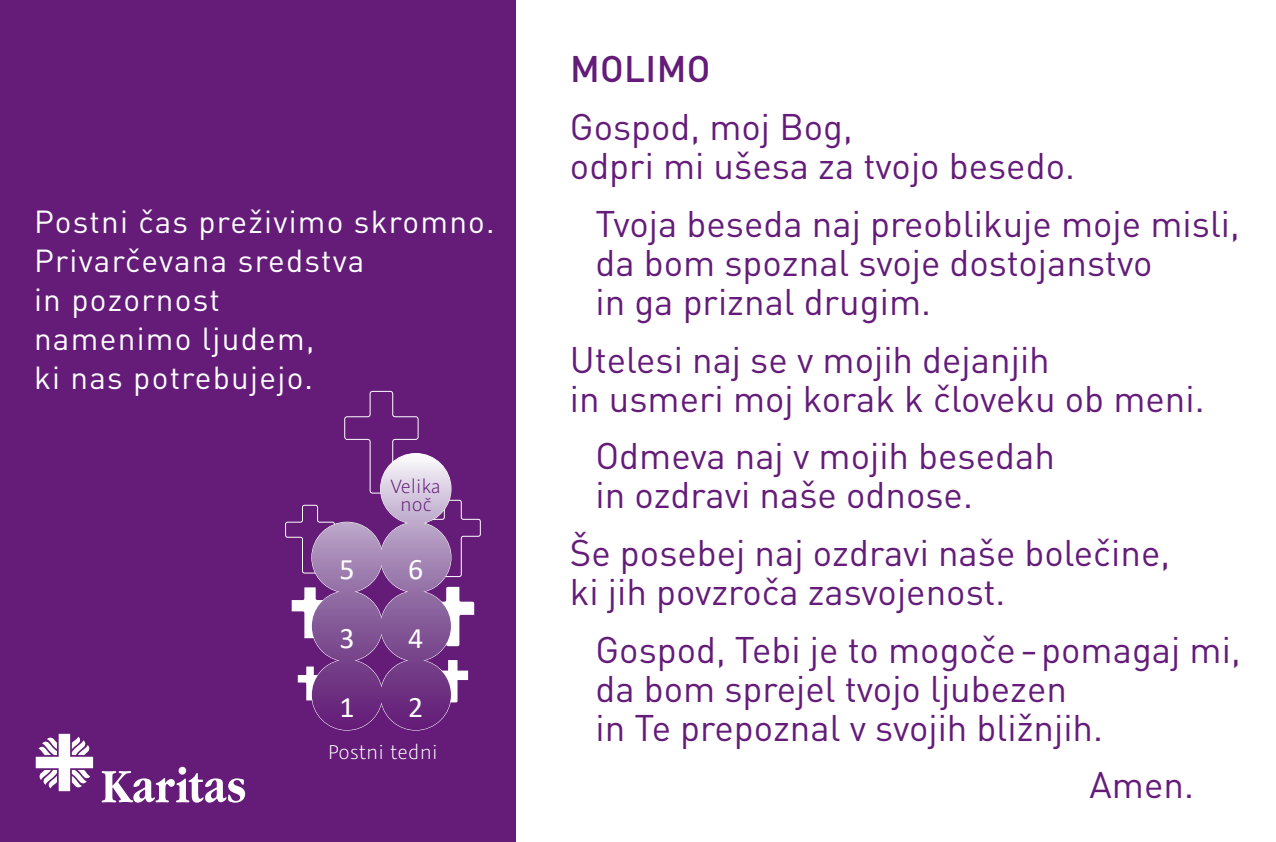
<style>
.page{position:relative;width:1276px;height:842px;background:#fff}
.page>*{position:absolute;margin:0;border:0;box-sizing:border-box;transform-origin:0 0}
._2019_molitev{font:36.6px/39px "DIN Pro";color:#641c78}
._2019_molitev-2{font:500 36.6px "DIN Pro";letter-spacing:.01em;color:#641c78}
._2019_Post{font:31.5px/39px "DIN Pro";letter-spacing:.04em;color:#fff}
.Cifra{font:29.7px "Calibri";color:#fff}
.Cifra-2{font:300 22.5px "AG Graublau Sans";letter-spacing:.01em;color:#fff}
.Cifra-3{font:300 21.6px/18px "AG Graublau Sans";color:#641c78;text-align:center}
</style>
<div class="page">
<div style="left:0;top:0;width:515px;height:842px;background:#641c78"></div>
<svg style="left:36px;top:734px;width:57px;height:57px"></svg>
<svg style="left:102px;top:767px;width:143px;height:36px"></svg>
<svg style="left:285px;top:391px;width:195px;height:340px"></svg>
<p class="_2019_Post" style="left:34px;top:201px;width:462px">Postni čas preživimo skromno.<br>Privarčevana sredstva<br>in pozornost<br>namenimo ljudem,<br>ki nas potrebujejo.</p>
<p class="Cifra-3" style="left:391px;top:477px;width:52px">Velika noč</p>
<p class="Cifra" style="left:339px;top:549px;width:17px">5</p>
<p class="Cifra" style="left:408px;top:549px;width:17px">6</p>
<p class="Cifra" style="left:339px;top:618px;width:17px">3</p>
<p class="Cifra" style="left:408px;top:618px;width:17px">4</p>
<p class="Cifra" style="left:339px;top:686px;width:17px">1</p>
<p class="Cifra" style="left:408px;top:686px;width:17px">2</p>
<p class="Cifra-2" style="left:328px;top:739px;width:111px">Postni tedni</p>
<p class="_2019_molitev-2" style="left:570px;top:44px;width:142px">MOLIMO</p>
<p class="_2019_molitev" style="left:570px;top:106px;width:506px">Gospod, moj Bog,<br>odpri mi ušesa za tvojo besedo.</p>
<p class="_2019_molitev" style="left:595px;top:203px;width:646px">Tvoja beseda naj preoblikuje moje misli, da bom spoznal svoje dostojanstvo<br>in ga priznal drugim.</p>
<p class="_2019_molitev" style="left:570px;top:338px;width:636px">Utelesi naj se v mojih dejanjih<br>in usmeri moj korak k človeku ob meni.</p>
<p class="_2019_molitev" style="left:595px;top:435px;width:461px">Odmeva naj v mojih besedah in ozdravi naše odnose.</p>
<p class="_2019_molitev" style="left:570px;top:532px;width:602px">Še posebej naj ozdravi naše bolečine, ki jih povzroča zasvojenost.</p>
<p class="_2019_molitev" style="left:595px;top:628px;width:646px">Gospod, Tebi je to mogoče – pomagaj mi, da bom sprejel tvojo ljubezen<br>in Te prepoznal v svojih bližnjih.</p>
<p class="_2019_molitev" style="left:1089px;top:764px;width:106px">Amen.</p>
</div>
